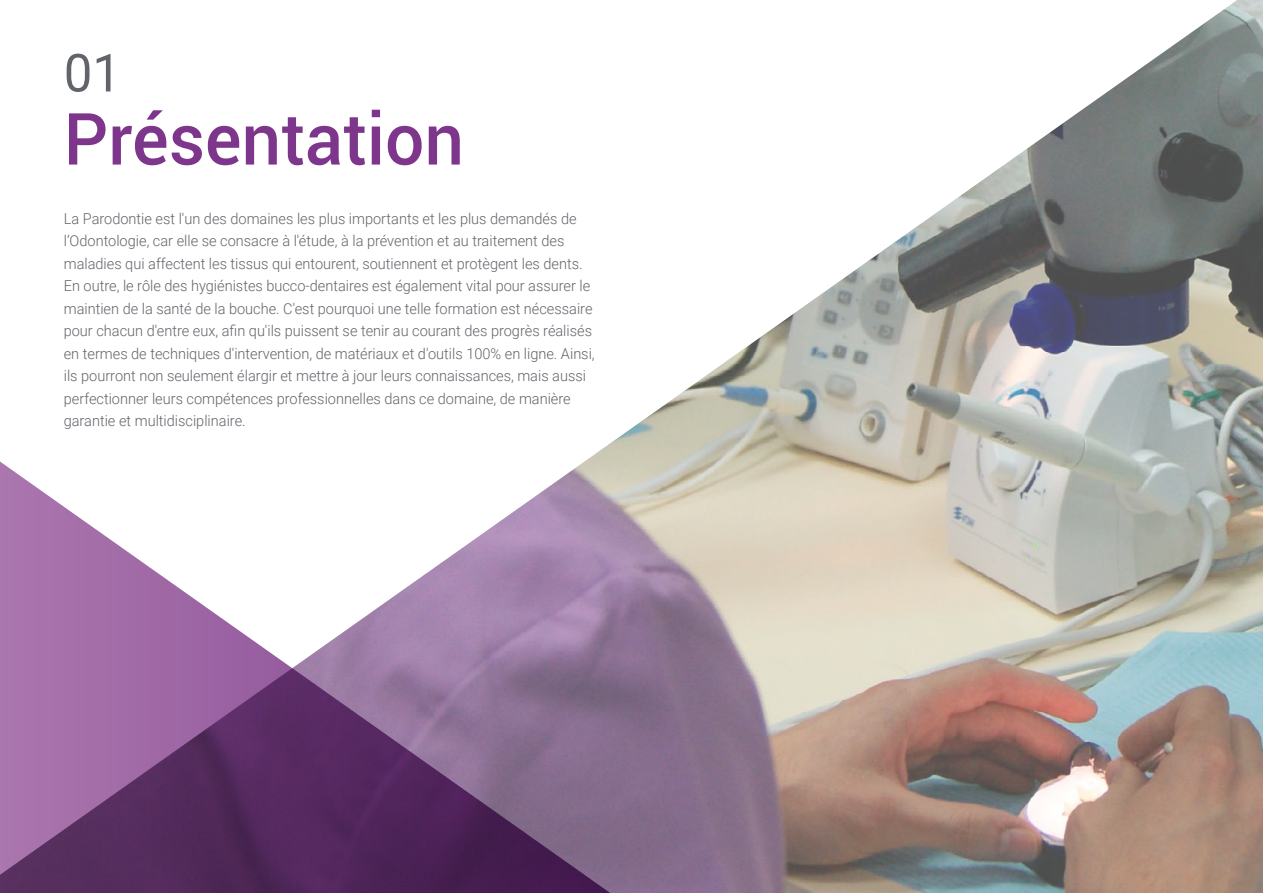
<style>
.page{position:relative;width:1263px;height:893px;background:#fff}
.page>*{position:absolute;margin:0;border:0;box-sizing:border-box;transform-origin:0 0}
.t1{font:500 72px "Roboto";color:#7e358c}
.t2{font:52.5px "Roboto";color:#61646a}
.t3{font:300 15px/22.5px "Roboto";color:#61646a}
</style>
<div class="page">
<img style="left:607px;top:0;width:656px;height:893px">
<svg style="left:0;top:446px;width:640px;height:447px"></svg>
<h2 class="t2" style="left:64px;top:36px;width:59px">01</h2>
<h1 class="t1" style="left:64px;top:88px;width:402px">Présentation</h1>
<p class="t3" style="left:64px;top:207px;width:532px">La Parodontie est l'un des domaines les plus importants et les plus demandés de l’Odontologie, car elle se consacre à l'étude, à la prévention et au traitement des maladies qui affectent les tissus qui entourent, soutiennent et protègent les dents.<br>En outre, le rôle des hygiénistes bucco-dentaires est également vital pour assurer le maintien de la santé de la bouche. C'est pourquoi une telle formation est nécessaire pour chacun d'entre eux, afin qu'ils puissent se tenir au courant des progrès réalisés en termes de techniques d'intervention, de matériaux et d'outils 100% en ligne. Ainsi, ils pourront non seulement élargir et mettre à jour leurs connaissances, mais aussi perfectionner leurs compétences professionnelles dans ce domaine, de manière garantie et multidisciplinaire.</p>
</div>
